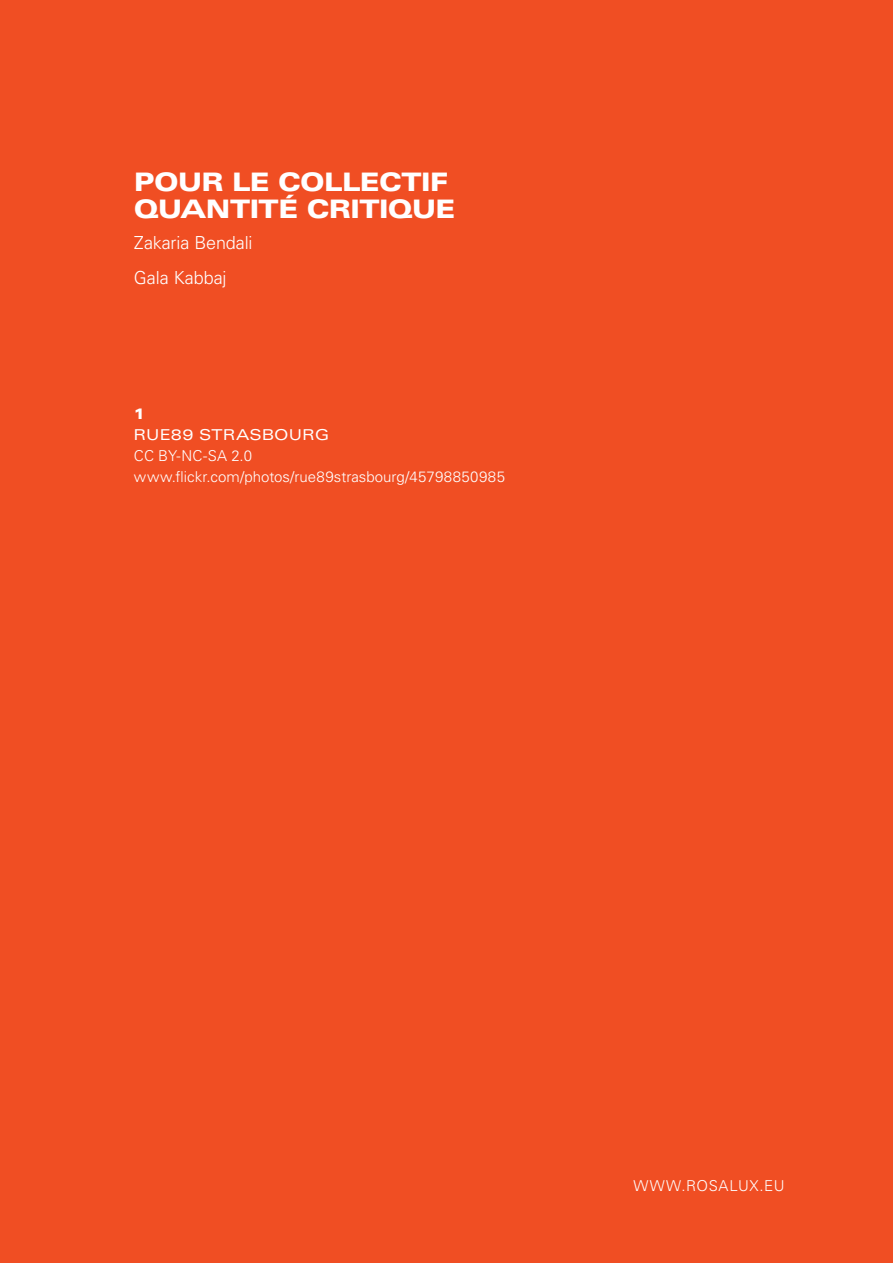
<style>
.page{position:relative;width:893px;height:1263px;background:#f04e23}
.page>*{position:absolute;margin:0;border:0;box-sizing:border-box;transform-origin:0 0}
.Chapter{font:900 expanded 25.5px/27px "Univers LT Std";letter-spacing:-.035em;color:#fff}
.Body{font:300 18px "Univers LT Std";letter-spacing:-.005em;color:#fff}
.Body-2{font:300 15px/21px "Univers LT Std";letter-spacing:.01em;color:#fff}
.Body-3{font:300 15px "Univers LT Std";letter-spacing:.045em;color:#fff}
.s1{font-weight:900;font-stretch:expanded}
.s2{font-weight:400;font-stretch:expanded}
</style>
<div class="page">
<p class="Chapter" style="left:134px;top:168px;width:324px">POUR LE COLLECTIF<br>QUANTITÉ CRITIQUE</p>
<p class="Body" style="left:134px;top:231px;width:120px">Zakaria Bendali</p>
<p class="Body" style="left:134px;top:267px;width:94px">Gala Kabbaj</p>
<p class="Body-2" style="left:134px;top:403px;width:373px"><span class="s1">1<br></span><span class="s2">RUE89 STRASBOURG<br></span>CC BY-NC-SA 2.0 www.flickr.com/photos/rue89strasbourg/45798850985</p>
<p class="Body-3" style="left:633px;top:1176px;width:153px">WWW.ROSALUX.EU</p>
</div>
